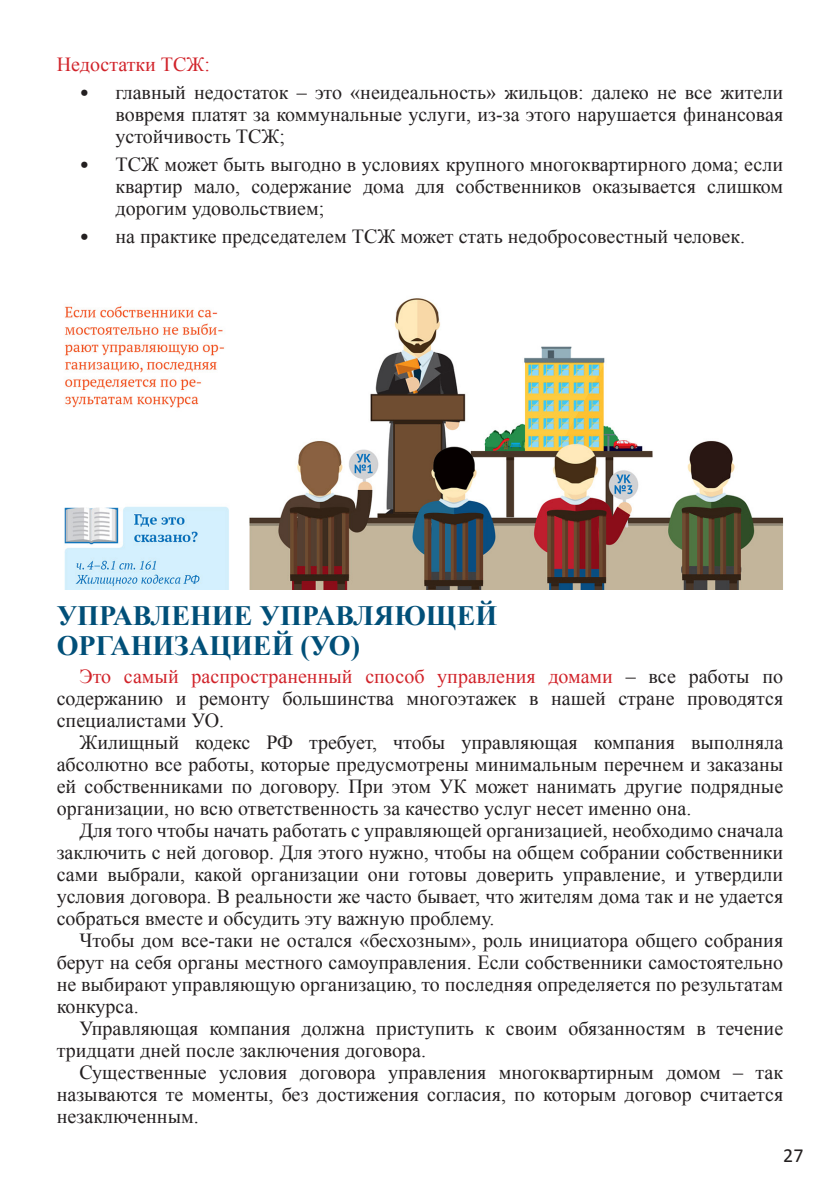
<style>
.page{position:relative;width:840px;height:1191px;background:#fff}
.page>*{position:absolute;margin:0;border:0;box-sizing:border-box;transform-origin:0 0}
.ВЛЕВО{font:700 28px "Times New Roman";color:#004f78}
.ТЕКСТ{font:20px/22px "Times New Roman";color:#231f20;text-align:justify}
.ВЛЕВО-2{font:20px "Times New Roman";color:#d1232a}
.t1{font:20px "Sakha Calibri";color:#231f20}
.s1{font-family:"Calibri"}
.s2{color:#d1232a}
</style>
<div class="page">
<img style="left:64px;top:298px;width:718px;height:292px">
<p class="ВЛЕВО-2" style="left:57px;top:50px;width:155px">Недостатки ТСЖ:</p>
<p class="ТЕКСТ" style="left:115px;top:81px;width:668px;text-indent:-36px"><span class="s1">•</span> главный недостаток – это «неидеальность» жильцов: далеко не все жители вовремя платят за коммунальные услуги, из-за этого нарушается финансовая устойчивость ТСЖ;</p>
<p class="ТЕКСТ" style="left:115px;top:153px;width:668px;text-indent:-36px"><span class="s1">•</span> ТСЖ может быть выгодно в условиях крупного многоквартирного дома; если квартир мало, содержание дома для собственников оказывается слишком дорогим удовольствием;</p>
<p class="ТЕКСТ" style="left:79px;top:225px;width:666px"><span class="s1">•</span> на практике председателем ТСЖ может стать недобросовестный человек.</p>
<p class="ВЛЕВО" style="left:57px;top:596px;width:441px">УПРАВЛЕНИЕ УПРАВЛЯЮЩЕЙ</p>
<p class="ВЛЕВО" style="left:57px;top:626px;width:305px">ОРГАНИЗАЦИЕЙ (УО)</p>
<p class="ТЕКСТ" style="left:57px;top:665px;width:727px;text-indent:23px"><span class="s2">Это самый распространенный способ управления домами</span> – все работы по содержанию и ремонту большинства многоэтажек в нашей стране проводятся специалистами УО.</p>
<p class="ТЕКСТ" style="left:57px;top:731px;width:727px;text-indent:23px">Жилищный кодекс РФ требует, чтобы управляющая компания выполняла абсолютно все работы, которые предусмотрены минимальным перечнем и заказаны ей собственниками по договору. При этом УК может нанимать другие подрядные организации, но всю ответственность за качество услуг несет именно она.</p>
<p class="ТЕКСТ" style="left:57px;top:819px;width:727px;text-indent:23px">Для того чтобы начать работать с управляющей организацией, необходимо сначала заключить с ней договор. Для этого нужно, чтобы на общем собрании собственники сами выбрали, какой организации они готовы доверить управление, и утвердили условия договора. В реальности же часто бывает, что жителям дома так и не удается собраться вместе и обсудить эту важную проблему.</p>
<p class="ТЕКСТ" style="left:57px;top:929px;width:727px;text-indent:23px">Чтобы дом все-таки не остался «бесхозным», роль инициатора общего собрания берут на себя органы местного самоуправления. Если собственники самостоятельно не выбирают управляющую организацию, то последняя определяется по результатам конкурса.</p>
<p class="ТЕКСТ" style="left:57px;top:1017px;width:727px;text-indent:23px">Управляющая компания должна приступить к своим обязанностям в течение тридцати дней после заключения договора.</p>
<p class="ТЕКСТ" style="left:57px;top:1061px;width:727px;text-indent:23px">Существенные условия договора управления многоквартирным домом – так называются те моменты, без достижения согласия, по которым договор считается незаключенным.</p>
<p class="t1" style="left:782px;top:1143px;width:22px">27</p>
</div>
